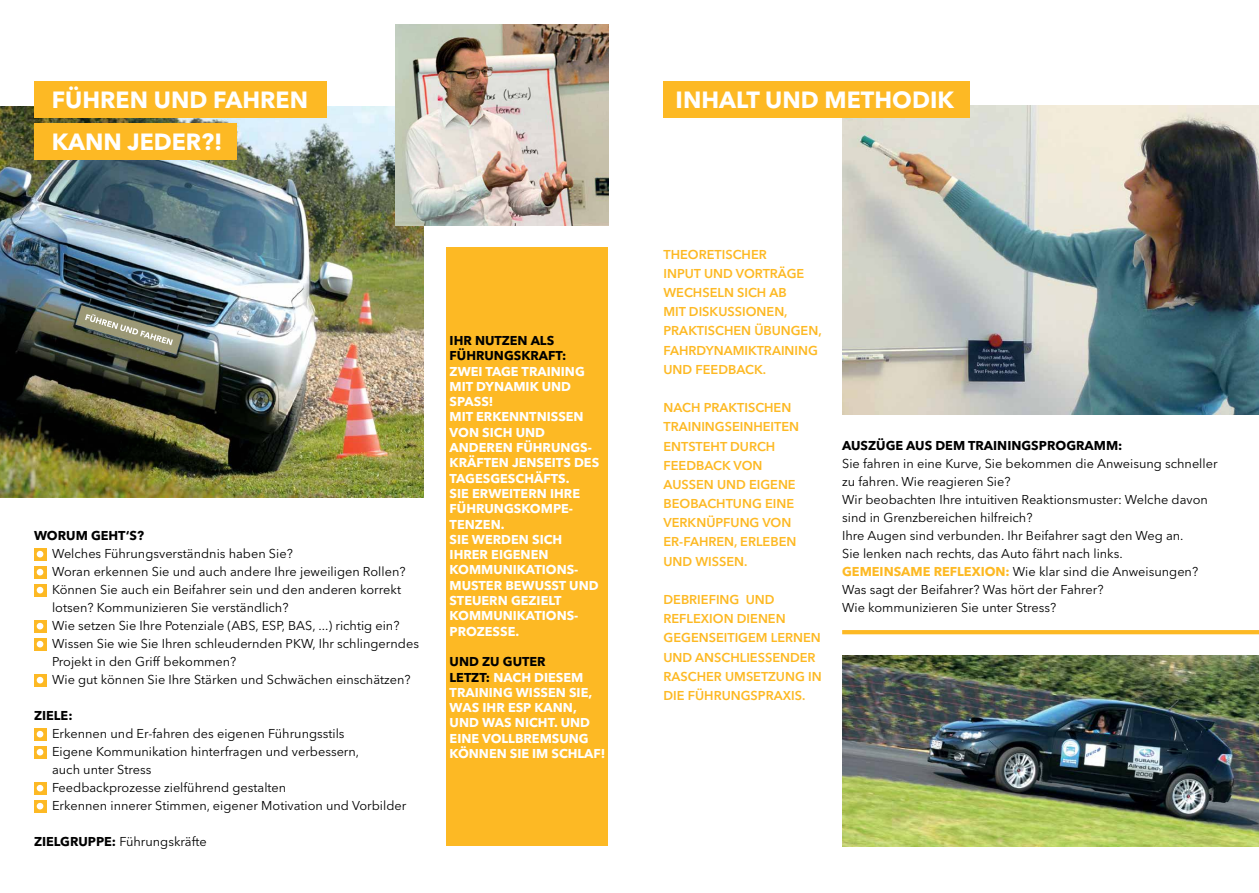
<style>
.page{position:relative;width:1259px;height:893px;background:#fff}
.page>*{position:absolute;margin:0;border:0;box-sizing:border-box;transform-origin:0 0}
.t1{font:700 23.25px/42.3px "Avenir Next LT Pro";color:#fff}
.t2{font:12.75px/18px "Avenir Next LT Pro";color:#000}
.t3{font:700 12.75px/15.3px "Avenir Next LT Pro";color:#fff}
.t4{font:600 12.75px/19.2px "Avenir Next LT Pro";color:#fdb924}
.t5{font:700 12.75px/15.3px "Avenir Next LT Pro";color:#000}
.s1{font-weight:700}
.s2{color:#000}
.s3{font-weight:700;color:#fdb924}
</style>
<div class="page">
<img style="left:0;top:106px;width:424px;height:392px">
<img style="left:76px;top:306px;width:106px;height:48px">
<div style="left:34px;top:82px;width:293px;height:36px;background:#fdb924"></div>
<div style="left:34px;top:124px;width:203px;height:36px;background:#fdb924"></div>
<svg style="left:34px;top:548px;width:12px;height:12px"></svg>
<svg style="left:37px;top:551px;width:6px;height:6px"></svg>
<svg style="left:34px;top:566px;width:12px;height:12px"></svg>
<svg style="left:37px;top:569px;width:6px;height:6px"></svg>
<svg style="left:34px;top:584px;width:12px;height:12px"></svg>
<svg style="left:37px;top:587px;width:6px;height:6px"></svg>
<svg style="left:34px;top:620px;width:12px;height:12px"></svg>
<svg style="left:37px;top:623px;width:6px;height:6px"></svg>
<svg style="left:34px;top:638px;width:12px;height:12px"></svg>
<svg style="left:37px;top:641px;width:6px;height:6px"></svg>
<svg style="left:34px;top:674px;width:12px;height:12px"></svg>
<svg style="left:37px;top:677px;width:6px;height:6px"></svg>
<svg style="left:34px;top:728px;width:12px;height:12px"></svg>
<svg style="left:37px;top:731px;width:6px;height:6px"></svg>
<svg style="left:34px;top:746px;width:12px;height:12px"></svg>
<svg style="left:37px;top:749px;width:6px;height:6px"></svg>
<svg style="left:34px;top:782px;width:12px;height:12px"></svg>
<svg style="left:37px;top:785px;width:6px;height:6px"></svg>
<svg style="left:34px;top:800px;width:12px;height:12px"></svg>
<svg style="left:37px;top:803px;width:6px;height:6px"></svg>
<div style="left:446px;top:247px;width:162px;height:599px;background:#fdb924"></div>
<img style="left:395px;top:24px;width:213px;height:202px">
<img style="left:842px;top:106px;width:417px;height:308px">
<img style="left:842px;top:656px;width:417px;height:190px">
<div style="left:663px;top:82px;width:306px;height:36px;background:#fdb924"></div>
<hr style="left:842px;top:630px;width:417px;height:4px;background:#fdb924">
<h1 class="t1" style="left:52px;top:78px;width:258px">FÜHREN UND FAHREN<br>KANN JEDER?!</h1>
<p class="t5" style="left:34px;top:528px;width:112px">WORUM GEHT‘S?</p>
<p class="t2" style="left:52px;top:545px;width:368px">Welches Führungsverständnis haben Sie?<br>Woran erkennen Sie und auch andere Ihre jeweiligen Rollen?<br>Können Sie auch ein Beifahrer sein und den anderen korrekt lotsen? Kommunizieren Sie verständlich?<br>Wie setzen Sie Ihre Potenziale (ABS, ESP, BAS, ...) richtig ein?<br>Wissen Sie wie Sie Ihren schleudernden PKW, Ihr schlingerndes Projekt in den Griff bekommen?<br>Wie gut können Sie Ihre Stärken und Schwächen einschätzen?</p>
<p class="t5" style="left:34px;top:708px;width:40px">ZIELE:</p>
<p class="t2" style="left:52px;top:725px;width:356px">Erkennen und Er-fahren des eigenen Führungsstils<br>Eigene Kommunikation hinterfragen und verbessern,<br>auch unter Stress<br>Feedbackprozesse zielführend gestalten<br>Erkennen innerer Stimmen, eigener Motivation und Vorbilder</p>
<p class="t2" style="left:34px;top:833px;width:174px"><span class="s1">ZIELGRUPPE:</span> Führungskräfte</p>
<p class="t5" style="left:449px;top:333px;width:118px">IHR NUTZEN ALS<br>FÜHRUNGSKRAFT:</p>
<p class="t3" style="left:449px;top:363px;width:150px">ZWEI TAGE TRAINING<br>MIT DYNAMIK UND<br>SPASS!<br>MIT -ERKENNTNISSEN<br>VON SICH UND<br>ANDEREN FÜHRUNGS-<br>KRÄFTEN JENSEITS DES<br>TAGESGESCHÄFTS.<br>SIE ERWEITERN IHRE<br>FÜHRUNGSKOMPE-<br>TENZEN.<br>SIE WERDEN SICH<br>IHRER EIGENEN<br>KOMMUNIKATIONS-<br>MUSTER BEWUSST UND -STEUERN GEZIELT<br>KOMMUNIKATIONS-<br>PROZESSE.</p>
<p class="t3" style="left:449px;top:654px;width:157px"><span class="s2">UND ZU GUTER<br>LETZT:</span> NACH DIESEM -TRAINING WISSEN SIE,<br>WAS IHR ESP KANN,<br>UND WAS NICHT. -UND<br>EINE -VOLLBREMSUNG<br>KÖNNEN SIE IM SCHLAF!</p>
<h1 class="t1" style="left:675px;top:78px;width:280px">INHALT UND METHODIK</h1>
<p class="t4" style="left:663px;top:244px;width:160px">THEORETISCHER<br>-I NPUT UND VORTRÄGE<br>WECHSELN SICH AB<br>MIT DISKUSSIONEN,<br>PRAKTISCHEN ÜBUNGEN,<br>FAHRDYNAMIKTRAINING<br>UND FEEDBACK.</p>
<p class="t4" style="left:663px;top:398px;width:137px">NACH PRAKTISCHEN<br>TRAININGSEINHEITEN<br>ENTSTEHT DURCH<br>FEEDBACK VON<br>AUSSEN UND EIGENE<br>BEOBACHTUNG EINE<br>VERKNÜPFUNG VON<br>ER-FAHREN, ERLEBEN<br>UND WISSEN.</p>
<p class="t4" style="left:663px;top:590px;width:160px">DEBRIEFING UND -REFLEXION DIENEN<br>GEGENSEITIGEM LERNEN<br>UND ANSCHLIESSENDER<br>RASCHER UMSETZUNG IN<br>DIE FÜHRUNGSPRAXIS.</p>
<p class="t5" style="left:842px;top:438px;width:282px">AUSZÜGE AUS DEM TRAININGSPROGRAMM :</p>
<p class="t2" style="left:842px;top:455px;width:377px">Sie fahren in eine Kurve, Sie bekommen die Anweisung schneller zu fahren. Wie reagieren Sie?<br>Wir beobachten Ihre intuitiven Reaktionsmuster: Welche davon sind in Grenzbereichen hilfreich?<br>Ihre Augen sind verbunden. Ihr Beifahrer sagt den Weg an.<br>Sie lenken nach rechts, das Auto fährt nach links.<br><span class="s3">GEMEINSAME REFLEXION:</span> Wie klar sind die Anweisungen?<br>Was sagt der Beifahrer? Was hört der Fahrer?<br>Wie kommunizieren Sie unter Stress?</p>
</div>
